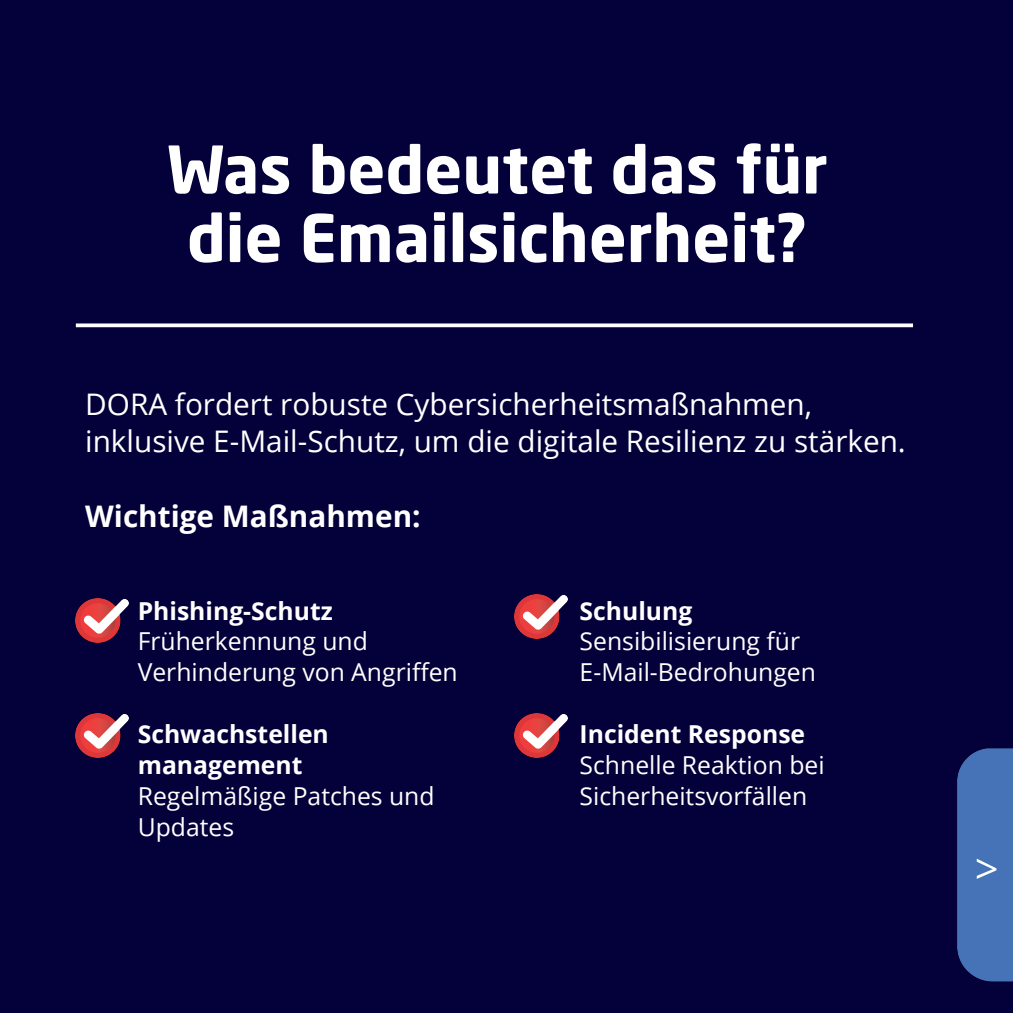
<style>
.page{position:relative;width:1013px;height:1013px;background:#fff}
.page>*{position:absolute;margin:0;border:0;box-sizing:border-box;transform-origin:0 0}
.t1{font:700 64.75px/68.5px "Neo Sans W1 G";color:#fff;text-align:center}
.t2{font:29.75px/37px "Open Sans";color:#fff}
.t3{font:700 29.75px "Open Sans";color:#fff}
.t4{font:24.75px/31px "Open Sans";color:#fff}
.t5{font:700 24.75px/30.8px "Open Sans";color:#fff}
</style>
<div class="page">
<div style="left:0;top:0;width:1012px;height:1012px;background:#04003a"></div>
<svg style="left:76px;top:323px;width:837px;height:4px;background:#e0e0e7"></svg>
<img style="left:515px;top:594px;width:52px;height:44px">
<img style="left:957px;top:748px;width:55px;height:234px">
<img style="left:76px;top:598px;width:52px;height:44px">
<img style="left:76px;top:713px;width:52px;height:44px">
<img style="left:515px;top:713px;width:52px;height:44px">
<h1 class="t1" style="left:167px;top:134px;width:662px">Was bedeutet das für die Emailsicherheit?</h1>
<p class="t2" style="left:85px;top:385px;width:822px">DORA fordert robuste Cybersicherheitsmaßnahmen, inklusive E-Mail-Schutz, um die digitale Resilienz zu stärken.</p>
<p class="t3" style="left:85px;top:495px;width:337px">Wichtige Maßnahmen:</p>
<p class="t5" style="left:138px;top:594px;width:197px">Phishing-Schutz</p>
<p class="t4" style="left:138px;top:625px;width:321px">Früherkennung und<br>Verhinderung von Angriffen</p>
<p class="t5" style="left:138px;top:718px;width:193px">Schwachstellen management</p>
<p class="t4" style="left:138px;top:779px;width:298px">Regelmäßige Patches und<br>Updates</p>
<p class="t5" style="left:579px;top:594px;width:114px">Schulung</p>
<p class="t4" style="left:579px;top:625px;width:238px">Sensibilisierung für<br>E-Mail-Bedrohungen</p>
<p class="t5" style="left:579px;top:718px;width:227px">Incident Response</p>
<p class="t4" style="left:579px;top:749px;width:246px">Schnelle Reaktion bei<br>Sicherheitsvorfällen</p>
</div>
